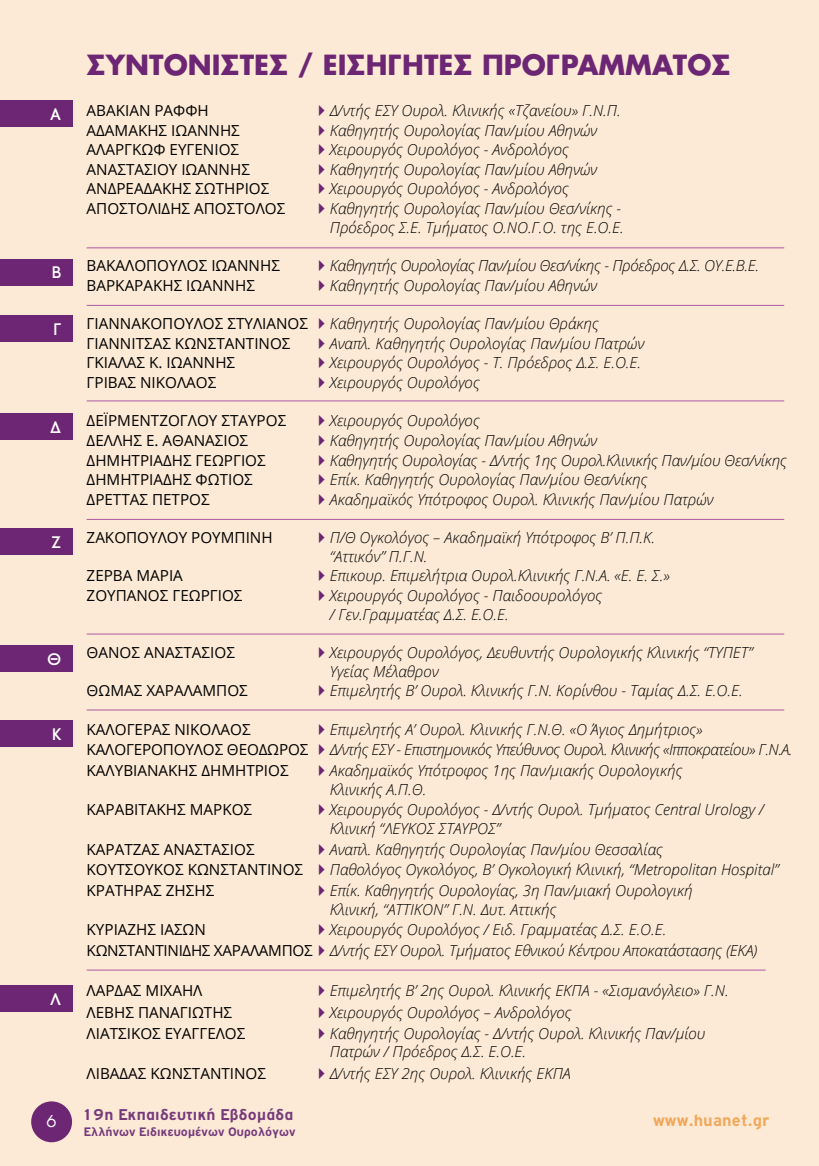
<style>
.page{position:relative;width:819px;height:1166px;background:#fcead6}
.page>*{position:absolute;margin:0;border:0;box-sizing:border-box;transform-origin:0 0}
.t1{font:700 27.12px "PF Futura Neu";color:#6c2673}
.t2{font:700 17.5px "PF Highway Gothic";letter-spacing:.01em;color:#f1a85b}
.t3{font:500 16.97px "PF Transport";color:#fff}
.t4{font:700 16.8px "PF Highway Gothic";letter-spacing:.02em;color:#763a7c}
.t5{font:15.75px "PF Futura Neu";color:#fff}
.t6{font:italic 300 15.22px/18.7px "Open Sans";color:#000}
.t7{font:15.22px "Open Sans";color:#000}
.t8{font:italic 300 15.22px "Open Sans";letter-spacing:-.03em;color:#000}
.t9{font:italic 300 15.22px "Open Sans";letter-spacing:-.02em;color:#000}
.t10{font:700 13.12px "PF Highway Gothic";letter-spacing:.01em;color:#763a7c}
.s1{font-weight:400;font-style:normal}
</style>
<div class="page">
<div style="left:31px;top:1101px;width:41px;height:41px;background:#6c2673;border-radius:50%"></div>
<hr style="left:87px;top:247px;width:697px;height:1px;background:#ac59a3">
<hr style="left:87px;top:305px;width:697px;height:1px;background:#ac59a3">
<hr style="left:87px;top:400px;width:697px;height:1px;background:#ac59a3">
<hr style="left:87px;top:519px;width:697px;height:1px;background:#ac59a3">
<hr style="left:87px;top:709px;width:697px;height:1px;background:#ac59a3">
<hr style="left:87px;top:969px;width:678px;height:1px;background:#ac59a3">
<hr style="left:87px;top:633px;width:697px;height:1px;background:#ac59a3">
<div style="left:13px;top:101px;width:60px;height:26px;background:#6c2673"></div>
<div style="left:0;top:101px;width:30px;height:26px;background:#6c2673"></div>
<div style="left:13px;top:259px;width:60px;height:26px;background:#6c2673"></div>
<div style="left:0;top:259px;width:30px;height:26px;background:#6c2673"></div>
<div style="left:13px;top:316px;width:60px;height:26px;background:#6c2673"></div>
<div style="left:0;top:316px;width:30px;height:26px;background:#6c2673"></div>
<div style="left:13px;top:413px;width:60px;height:26px;background:#6c2673"></div>
<div style="left:0;top:413px;width:30px;height:26px;background:#6c2673"></div>
<div style="left:13px;top:528px;width:60px;height:26px;background:#6c2673"></div>
<div style="left:0;top:528px;width:30px;height:26px;background:#6c2673"></div>
<div style="left:13px;top:645px;width:60px;height:27px;background:#6c2673"></div>
<div style="left:0;top:645px;width:30px;height:27px;background:#6c2673"></div>
<div style="left:13px;top:721px;width:60px;height:26px;background:#6c2673"></div>
<div style="left:0;top:721px;width:30px;height:26px;background:#6c2673"></div>
<div style="left:13px;top:985px;width:60px;height:27px;background:#6c2673"></div>
<div style="left:0;top:985px;width:30px;height:27px;background:#6c2673"></div>
<p class="t3" style="left:50px;top:105px;width:13px">Α</p>
<p class="t3" style="left:52px;top:263px;width:11px">Β</p>
<p class="t3" style="left:54px;top:320px;width:9px">Γ</p>
<p class="t3" style="left:50px;top:417px;width:13px">Δ</p>
<p class="t3" style="left:52px;top:532px;width:11px">Ζ</p>
<p class="t3" style="left:47px;top:649px;width:16px">Θ</p>
<p class="t3" style="left:52px;top:724px;width:11px">Κ</p>
<p class="t3" style="left:50px;top:989px;width:13px">Λ</p>
<p class="t1" style="left:87px;top:46px;width:645px">ΣΥΝΤΟΝΙΣΤΈΣ / ΕΙΣΗΓΗΤΈΣ ΠΡΟΓΡΑΜΜΑΤΟΣ</p>
<p class="t7" style="left:87px;top:100px;width:124px">ΑΒΑΚΙΑΝ ΡΑΦΦΗ</p>
<p class="t6" style="left:330px;top:100px;width:292px">Δ/ντής ΕΣΥ Ουρολ. Κλινικής «Τζανείου» Γ.Ν.Π.</p>
<p class="t7" style="left:87px;top:120px;width:155px">ΑΔΑΜΑΚΗΣ ΙΩΑΝΝΗΣ</p>
<p class="t6" style="left:330px;top:120px;width:269px">Καθηγητής Ουρολογίας Παν/μίου Αθηνών</p>
<p class="t7" style="left:87px;top:139px;width:154px">ΑΛΑΡΓΚΩΦ ΕΥΓΕΝΙΟΣ</p>
<p class="t6" style="left:330px;top:140px;width:241px">Χειρουργός Ουρολόγος - Ανδρολόγος</p>
<p class="t7" style="left:87px;top:159px;width:165px">ΑΝΑΣΤΑΣΙΟΥ ΙΩΑΝΝΗΣ</p>
<p class="t6" style="left:330px;top:159px;width:269px">Καθηγητής Ουρολογίας Παν/μίου Αθηνών</p>
<p class="t7" style="left:87px;top:178px;width:184px">ΑΝΔΡΕΑΔΑΚΗΣ ΣΩΤΗΡΙΟΣ</p>
<p class="t6" style="left:330px;top:179px;width:241px">Χειρουργός Ουρολόγος - Ανδρολόγος</p>
<p class="t7" style="left:87px;top:198px;width:200px">ΑΠΟΣΤΟΛΙΔΗΣ ΑΠΟΣΤΟΛΟΣ</p>
<p class="t6" style="left:330px;top:199px;width:295px">Καθηγητής Ουρολογίας Παν/μίου Θεσ/νίκης -<br>Πρόεδρος Σ.Ε. Τμήματος Ο.ΝΟ.Γ.Ο. της Ε.Ο.Ε.</p>
<p class="t7" style="left:87px;top:255px;width:195px">ΒΑΚΑΛΟΠΟΥΛΟΣ ΙΩΑΝΝΗΣ</p>
<p class="t9" style="left:330px;top:255px;width:431px">Καθηγητής Ουρολογίας Παν/μίου Θεσ/νίκης - Πρόεδρος Δ.Σ. ΟΥ.Ε.Β.Ε.</p>
<p class="t7" style="left:87px;top:275px;width:170px">ΒΑΡΚΑΡΑΚΗΣ ΙΩΑΝΝΗΣ</p>
<p class="t6" style="left:330px;top:275px;width:269px">Καθηγητής Ουρολογίας Παν/μίου Αθηνών</p>
<p class="t7" style="left:87px;top:313px;width:223px">ΓΙΑΝΝΑΚΟΠΟΥΛΟΣ ΣΤΥΛΙΑΝΟΣ</p>
<p class="t6" style="left:330px;top:314px;width:270px">Καθηγητής Ουρολογίας Παν/μίου Θράκης</p>
<p class="t7" style="left:87px;top:333px;width:205px">ΓΙΑΝΝΙΤΣΑΣ ΚΩΝΣΤΑΝΤΙΝΟΣ</p>
<p class="t6" style="left:330px;top:333px;width:316px">Αναπλ. Καθηγητής Ουρολογίας Παν/μίου Πατρών</p>
<p class="t7" style="left:87px;top:352px;width:150px">ΓΚΙΑΛΑΣ Κ. ΙΩΑΝΝΗΣ</p>
<p class="t6" style="left:330px;top:353px;width:313px">Χειρουργός Ουρολόγος - Τ. Πρόεδρος Δ.Σ. Ε.Ο.Ε.</p>
<p class="t7" style="left:87px;top:372px;width:131px">ΓΡΙΒΑΣ ΝΙΚΟΛΑΟΣ</p>
<p class="t6" style="left:330px;top:372px;width:151px">Χειρουργός Ουρολόγος</p>
<p class="t7" style="left:87px;top:410px;width:201px">ΔΕΪΡΜΕΝΤΖΟΓΛΟΥ ΣΤΑΥΡΟΣ</p>
<p class="t6" style="left:330px;top:411px;width:151px">Χειρουργός Ουρολόγος</p>
<p class="t7" style="left:87px;top:430px;width:163px">ΔΕΛΛΗΣ Ε. ΑΘΑΝΑΣΙΟΣ</p>
<p class="t6" style="left:330px;top:430px;width:269px">Καθηγητής Ουρολογίας Παν/μίου Αθηνών</p>
<p class="t7" style="left:87px;top:450px;width:181px">ΔΗΜΗΤΡΙΑΔΗΣ ΓΕΩΡΓΙΟΣ</p>
<p class="t6" style="left:330px;top:450px;width:458px">Καθηγητής Ουρολογίας - Δ/ντής 1ης Ουρολ.Κλινικής Παν/μίου Θεσ/νίκης</p>
<p class="t7" style="left:87px;top:469px;width:168px">ΔΗΜΗΤΡΙΑΔΗΣ ΦΩΤΙΟΣ</p>
<p class="t6" style="left:330px;top:470px;width:319px">Επίκ. Καθηγητής Ουρολογίας Παν/μίου Θεσ/νίκης</p>
<p class="t7" style="left:87px;top:489px;width:125px">ΔΡΕΤΤΑΣ ΠΕΤΡΟΣ</p>
<p class="t6" style="left:330px;top:489px;width:385px">Ακαδημαϊκός Υπότροφος Ουρολ. Κλινικής Παν/μίου Πατρών</p>
<p class="t7" style="left:87px;top:527px;width:187px">ΖΑΚΟΠΟΎΛΟΥ ΡΟΥΜΠΊ ΝΗ</p>
<p class="t6" style="left:330px;top:528px;width:327px">Π/Θ Ογκολόγος – Ακαδημαϊκή Υπότροφος Β’ Π.Π.Κ. “Αττικόν” Π.Γ.Ν.</p>
<p class="t7" style="left:87px;top:565px;width:98px">ΖΈΡΒΑ ΜΑΡΊΑ</p>
<p class="t6" style="left:330px;top:566px;width:341px">Επικουρ. Επιμελήτρια Ουρολ.Κλινικής Γ.Ν.Α. «Ε. Ε. Σ.»</p>
<p class="t7" style="left:87px;top:585px;width:157px">ΖΟΥΠΆΝΟΣ ΓΕΏΡΓΙΟΣ</p>
<p class="t6" style="left:330px;top:586px;width:274px">Χειρουργός Ουρολόγος - Παιδοουρολόγος / Γεν.Γραμματέας Δ.Σ. Ε.Ο.Ε.</p>
<p class="t7" style="left:87px;top:642px;width:150px">ΘΆΝΟΣ ΑΝΑΣΤΆΣΙΟΣ</p>
<p class="t6" style="left:330px;top:643px;width:424px">Χειρουργός Ουρολόγος, Δευθυντής Ουρολογικής Κλινικής “ΤΥΠΕΤ”<br>Υγείας Μέλαθρον</p>
<p class="t7" style="left:87px;top:680px;width:163px">ΘΩΜΆΣ ΧΑΡΆΛΑΜΠΟΣ</p>
<p class="t6" style="left:330px;top:681px;width:414px">Επιμελητής Β’ Ουρολ. Κλινικής Γ.Ν. Κορίνθου - Ταμίας Δ.Σ. Ε.Ο.Ε.</p>
<p class="t7" style="left:87px;top:719px;width:166px">ΚΑΛΟΓΕΡΆΣ ΝΙΚΌΛΑΟΣ</p>
<p class="t6" style="left:330px;top:719px;width:374px">Επιμελητής Α’ Ουρολ. Κλινικής Γ.Ν.Θ. «Ο Άγιος Δημήτριος»</p>
<p class="t7" style="left:87px;top:739px;width:223px">ΚΑΛΟΓΕΡΌΠΟΥΛΟΣ ΘΕΌΔΩΡΟΣ</p>
<p class="t8" style="left:330px;top:739px;width:464px">Δ/ντής ΕΣΥ - Επιστημονικός Υπεύθυνος Ουρολ. Κλινικής «Ιπποκρατείου» Γ.Ν.Α.</p>
<p class="t7" style="left:87px;top:760px;width:203px">ΚΑΛΥΒΙΑΝΆΚΗΣ ΔΗΜΉΤΡΙΟΣ</p>
<p class="t6" style="left:330px;top:760px;width:354px">Ακαδημαϊκός Υπότροφος 1ης Παν/μιακής Ουρολογικής<br>Κλινικής Α.Π.Θ.</p>
<p class="t7" style="left:87px;top:799px;width:167px">ΚΑΡΑΒΙΤΆΚΗΣ ΜΆΡΚΟΣ</p>
<p class="t6" style="left:330px;top:800px;width:435px">Χειρουργός Ουρολόγος - Δ/ντής Ουρολ. Τμήματος Central Urology /<br>Κλινική “ΛΕΥΚΟΣ ΣΤΑΥΡΟΣ”</p>
<p class="t7" style="left:87px;top:839px;width:169px">ΚΑΡΑΤΖΆΣ ΑΝΑΣΤΆΣΙΟΣ</p>
<p class="t6" style="left:330px;top:839px;width:335px">Αναπλ. Καθηγητής Ουρολογίας Παν/μίου Θεσσαλίας</p>
<p class="t7" style="left:87px;top:859px;width:218px">ΚΟΥΤΣΟΎΚΟΣ ΚΩΝΣΤΑΝΤΊ ΝΟΣ</p>
<p class="t6" style="left:330px;top:860px;width:450px">Παθολόγος Ογκολόγος, Β’ Ογκολογική Κλινική, “Metropolitan Hospital”</p>
<p class="t7" style="left:87px;top:880px;width:129px">ΚΡΑΤΉ ΡΑΣ ΖΉΣΗΣ</p>
<p class="t6" style="left:330px;top:880px;width:364px">Επίκ. Καθηγητής Ουρολογίας, 3η Παν/μιακή Ουρολογική<br>Κλινική, “ΑΤΤΙΚΟΝ” Γ.Ν. Δυτ. Αττικής</p>
<p class="t7" style="left:87px;top:919px;width:121px">ΚΥΡΙΑΖΉ Σ ΙΆΣΩΝ</p>
<p class="t6" style="left:330px;top:920px;width:338px">Χειρουργός Ουρολόγος / Ειδ. Γραμματέας Δ.Σ. Ε.Ο.Ε.</p>
<p class="t6" style="left:87px;top:940px;width:672px"><span class="s1">ΚΩΝΣΤΑΝΤΙΝΊ ΔΗΣ ΧΑΡΆΛΑΜΠΟΣ</span> Δ/ντής ΕΣΥ Ουρολ. Τμήματος Εθνικού Κέντρου Αποκατάστασης (EKA)</p>
<p class="t7" style="left:87px;top:980px;width:117px">ΛΑΡΔΆΣ ΜΙΧΑΉΛ</p>
<p class="t6" style="left:330px;top:981px;width:400px">Επιμελητής Β’ 2ης Ουρολ. Κλινικής ΕΚΠΑ - «Σισμανόγλειο» Γ.Ν.</p>
<p class="t7" style="left:87px;top:1001px;width:147px">ΛΕΒΉΣ ΠΑΝΑΓΙΏΤΗΣ</p>
<p class="t6" style="left:330px;top:1002px;width:243px">Χειρουργός Ουρολόγος – Ανδρολόγος</p>
<p class="t7" style="left:87px;top:1022px;width:160px">ΛΙΆΤΣΙΚΟΣ ΕΥΆΓΓΕΛΟΣ</p>
<p class="t6" style="left:330px;top:1023px;width:377px">Καθηγητής Ουρολογίας - Δ/ντής Ουρολ. Κλινικής Παν/μίου<br>Πατρών / Πρόεδρος Δ.Σ. Ε.Ο.Ε.</p>
<p class="t7" style="left:87px;top:1062px;width:181px">ΛΙΒΑΔΆΣ ΚΩΝΣΤΑΝΤΊ ΝΟΣ</p>
<p class="t6" style="left:330px;top:1063px;width:242px">Δ/ντής ΕΣΥ 2ης Ουρολ. Κλινικής ΕΚΠΑ</p>
<p class="t5" style="left:47px;top:1111px;width:11px">6</p>
<p class="t4" style="left:82px;top:1106px;width:213px">19η Εκπαιδευτική Εβδομάδα</p>
<p class="t10" style="left:84px;top:1125px;width:213px">Ελλήνων Ειδικευομένων Ουρολόγων</p>
<p class="t2" style="left:653px;top:1111px;width:118px">www.huanet.gr</p>
</div>
